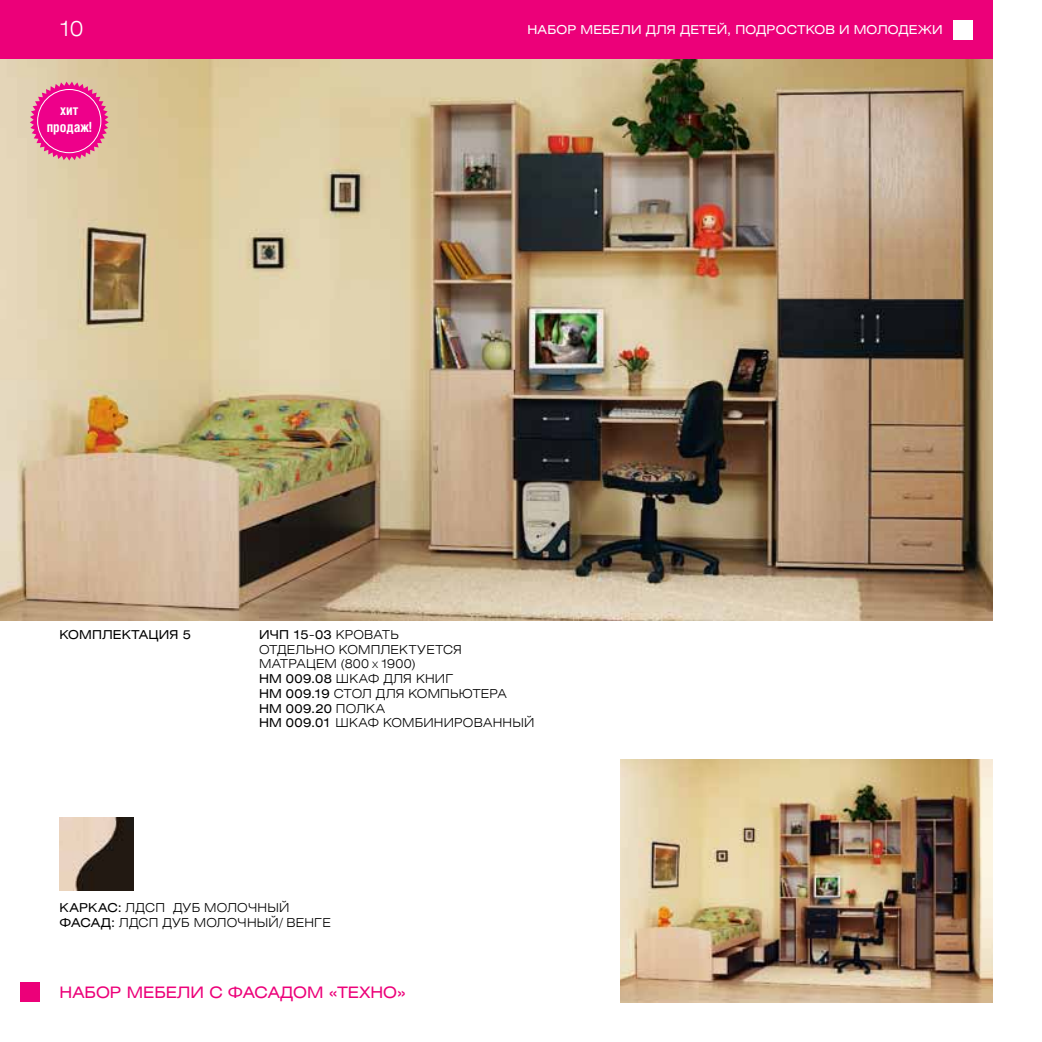
<style>
.page{position:relative;width:1042px;height:1042px;background:#fff}
.page>*{position:absolute;margin:0;border:0;box-sizing:border-box;transform-origin:0 0}
.t1{font:300 21px "Helios Ext";color:#fff}
.t2{font:15.75px "Helios Ext";color:#ec0079}
.t3{font:700 14px/16.8px "Helios Cond C";color:#fff;text-align:center}
.t4{font:300 12.25px "Helios Ext";letter-spacing:.13em;color:#000}
.t5{font:12.25px "Helios Ext";letter-spacing:.02em;color:#000}
.t6{font:12.25px "Helios Ext";letter-spacing:.015em;color:#fff}
.t7{font:300 12.25px/14.7px "Helios Ext";letter-spacing:.07em;color:#000}
.s1{font-weight:300}
.s2{font-size:8.75px}
.s3{font-weight:400}
</style>
<div class="page">
<div style="left:0;top:0;width:992px;height:60px;background:#ec0079"></div>
<div style="left:952px;top:20px;width:20px;height:20px;background:#fff"></div>
<div style="left:20px;top:982px;width:20px;height:20px;background:#ec0079"></div>
<img style="left:0;top:60px;width:992px;height:560px">
<img style="left:620px;top:759px;width:372px;height:243px">
<img style="left:60px;top:817px;width:73px;height:73px">
<svg style="left:30px;top:82px;width:79px;height:79px;background:#e94295"></svg>
<div style="left:37px;top:89px;width:64px;height:64px;border:1px solid #fff;border-radius:50%"></div>
<h1 class="t1" style="left:60px;top:15px;width:26px">10</h1>
<p class="t6" style="left:527px;top:22px;width:417px">набор мебели для детей, подростков и молодежи</p>
<p class="t3" style="left:47px;top:102px;width:46px">хит продаж!</p>
<p class="t5" style="left:60px;top:627px;width:11px">КОМПЛЕКТА</p>
<p class="t5" style="left:149px;top:627px;width:44px">ЦИЯ 5</p>
<p class="t5" style="left:259px;top:627px;width:97px">ичп 15-03 <span class="s1">Крова</span></p>
<p class="t4" style="left:382px;top:627px;width:18px">ть</p>
<p class="t4" style="left:259px;top:642px;width:91px">отдельно компл</p>
<p class="t7" style="left:259px;top:642px;width:192px;text-indent:132px">ектуется матрацем (800 <span class="s2">х</span> 1900)<br><span class="s3">НМ</span></p>
<p class="t5" style="left:286px;top:671px;width:74px">009.08 <span class="s1">Шкаф</span></p>
<p class="t4" style="left:383px;top:671px;width:11px">для</p>
<p class="t4" style="left:416px;top:671px;width:11px">кни</p>
<p class="t4" style="left:445px;top:671px;width:9px">г</p>
<p class="t5" style="left:259px;top:686px;width:12px">НМ</p>
<p class="t4" style="left:286px;top:686px;width:100px"><span class="s3">009.19</span> Стол для</p>
<p class="t4" style="left:408px;top:686px;width:11px">комп</p>
<p class="t4" style="left:450px;top:686px;width:49px">ьютера</p>
<p class="t5" style="left:259px;top:701px;width:12px">НМ</p>
<p class="t5" style="left:286px;top:701px;width:71px">009.20 <span class="s1">Полка</span></p>
<p class="t5" style="left:259px;top:715px;width:12px">НМ</p>
<p class="t5" style="left:286px;top:715px;width:74px">009.01 <span class="s1">Шкаф</span></p>
<p class="t4" style="left:383px;top:715px;width:11px">комбинированн</p>
<p class="t4" style="left:512px;top:715px;width:24px">ый</p>
<p class="t5" style="left:60px;top:900px;width:11px">КАРКАС</p>
<p class="t4" style="left:118px;top:900px;width:99px"><span class="s3">:</span> ЛДСП дуб моло</p>
<p class="t4" style="left:248px;top:900px;width:43px">чный</p>
<p class="t5" style="left:60px;top:915px;width:23px">ФАСАД</p>
<p class="t4" style="left:111px;top:914px;width:19px"><span class="s3">:</span> лдсп</p>
<p class="t4" style="left:162px;top:914px;width:43px">дуб моло</p>
<p class="t4" style="left:237px;top:914px;width:95px">чный/ венге</p>
<p class="t2" style="left:60px;top:983px;width:348px">Набор мебели с фасадом «Техно»</p>
</div>
